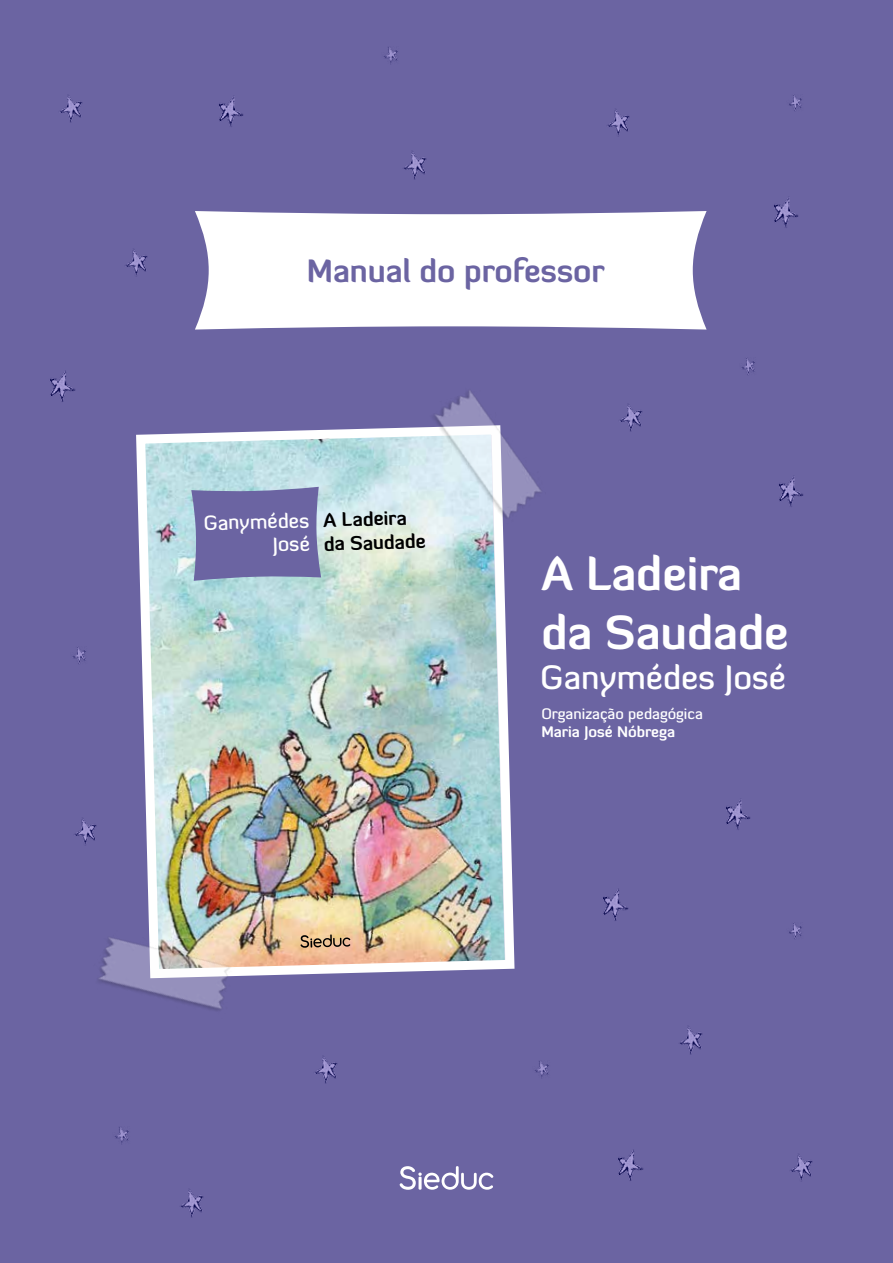
<style>
.page{position:relative;width:893px;height:1263px;background:#6b64a2}
.page>*{position:absolute;margin:0;border:0;box-sizing:border-box;transform-origin:0 0}
.t1{font:700 46.5px/59.4px "Diavlo";color:#fff}
.t2{font:500 33.3px "Diavlo";color:#fff}
.t3{font:700 31.5px "Diavlo";color:#6b64a2}
.t4{font:500 20.1px/23.7px "Diavlo";color:#fff;text-align:right}
.t5{font:700 19.2px/23.9px "Diavlo";color:#000}
.t6{font:500 15px "Diavlo";color:#fff}
.t7{font:700 15px "Diavlo";color:#fff}
</style>
<div class="page">
<svg style="left:195px;top:211px;width:512px;height:119px"></svg>
<svg style="left:400px;top:1166px;width:93px;height:24px"></svg>
<img style="left:131px;top:421px;width:388px;height:562px">
<img style="left:390px;top:349px;width:192px;height:221px">
<img style="left:48px;top:866px;width:237px;height:224px">
<img style="left:599px;top:889px;width:33px;height:33px">
<img style="left:721px;top:798px;width:34px;height:34px">
<img style="left:774px;top:475px;width:34px;height:33px">
<img style="left:45px;top:370px;width:34px;height:33px">
<img style="left:614px;top:1149px;width:33px;height:34px">
<img style="left:769px;top:196px;width:34px;height:34px">
<img style="left:214px;top:95px;width:34px;height:33px">
<img style="left:786px;top:922px;width:18px;height:17px">
<img style="left:382px;top:47px;width:18px;height:17px">
<img style="left:532px;top:1061px;width:18px;height:17px">
<img style="left:739px;top:358px;width:18px;height:17px">
<img style="left:70px;top:646px;width:18px;height:18px">
<img style="left:112px;top:1127px;width:18px;height:17px">
<img style="left:786px;top:94px;width:18px;height:18px">
<img style="left:786px;top:1153px;width:30px;height:30px">
<img style="left:676px;top:1026px;width:29px;height:29px">
<img style="left:603px;top:109px;width:29px;height:29px">
<img style="left:311px;top:1055px;width:29px;height:29px">
<img style="left:177px;top:1189px;width:29px;height:29px">
<img style="left:70px;top:817px;width:30px;height:29px">
<img style="left:616px;top:403px;width:29px;height:29px">
<img style="left:56px;top:94px;width:29px;height:29px">
<img style="left:400px;top:151px;width:29px;height:29px">
<img style="left:121px;top:248px;width:30px;height:29px">
<h3 class="t3" style="left:307px;top:251px;width:299px">Manual do professor</h3>
<h3 class="t4" style="left:203px;top:511px;width:107px;rotate:-2deg">Ganymédes<br>José</h3>
<p class="t5" style="left:323px;top:508px;width:103px;rotate:-2deg">A Ladeira da Saudade</p>
<h1 class="t1" style="left:541px;top:543px;width:249px">A Ladeira da Saudade</h1>
<h2 class="t2" style="left:540px;top:656px;width:247px">Ganymédes José</h2>
<p class="t6" style="left:541px;top:704px;width:163px">Organização pedagógica</p>
<p class="t7" style="left:541px;top:722px;width:135px">Maria José Nóbrega</p>
</div>
